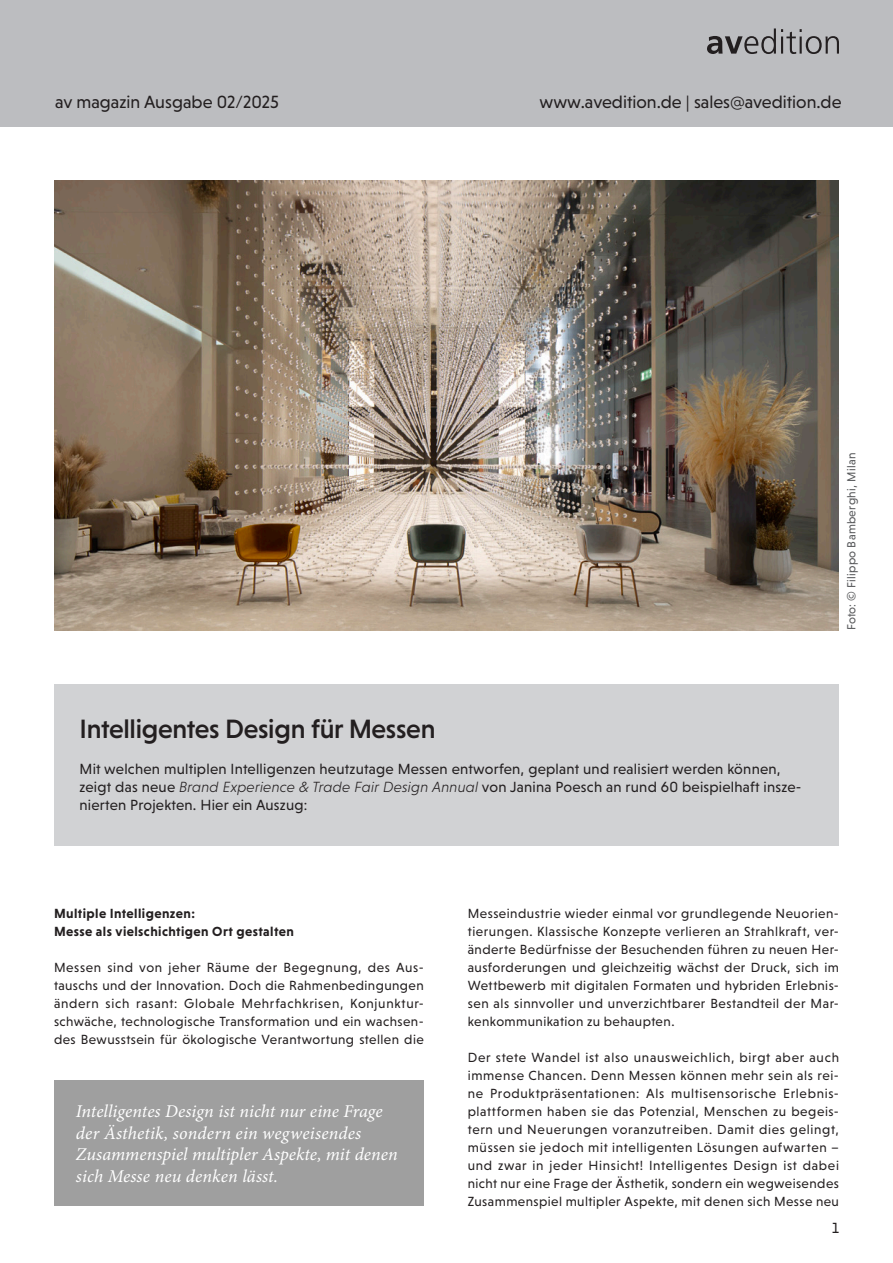
<style>
.page{position:relative;width:893px;height:1263px;background:#fff}
.page>*{position:absolute;margin:0;border:0;box-sizing:border-box;transform-origin:0 0}
.t1{font:500 27px "Niveau Grotesk";letter-spacing:-.01em;color:#231f20}
.t2{font:italic 18px/21.6px "Minion Pro";letter-spacing:.005em;color:#fff}
.t3{font:18px "Niveau Grotesk";color:#231f20}
.t4{font:15px/18px "Niveau Grotesk";letter-spacing:.015em;color:#231f20}
.t5{font:13.5px/18px "Niveau Grotesk";letter-spacing:.03em;color:#231f20;text-align:justify}
.t6{font:700 13.5px/18px "Niveau Grotesk";letter-spacing:.03em;color:#231f20}
.t7{font:12px "Niveau Grotesk";letter-spacing:.025em;color:#57585a}
.s1{font-weight:300;font-style:italic}
</style>
<div class="page">
<div style="left:0;top:0;width:893px;height:126px;background:#bcbdc0"></div>
<div style="left:54px;top:684px;width:785px;height:74px;background:#d1d2d4"></div>
<div style="left:54px;top:748px;width:785px;height:98px;background:#d1d2d4"></div>
<img style="left:54px;top:180px;width:785px;height:450px">
<svg style="left:707px;top:28px;width:132px;height:26px"></svg>
<div style="left:55px;top:1080px;width:369px;height:125px;background:#9f9f9f"></div>
<h2 class="t3" style="left:55px;top:92px;width:225px">av magazin Ausgabe 02/2025</h2>
<h2 class="t3" style="left:539px;top:92px;width:304px">www.avedition.de | sales@avedition.de</h2>
<h1 class="t1" style="left:80px;top:713px;width:357px">Intelligentes Design für Messen</h1>
<p class="t4" style="left:80px;top:760px;width:723px">Mit welchen multiplen Intelligenzen heutzutage Messen entworfen, geplant und realisiert werden können, zeigt das neue <span class="s1">Brand Experience &amp; Trade Fair Design Annual</span> von Janina Poesch an rund 60 beispielhaft insze&shy;nierten Projekten. Hier ein Auszug:</p>
<p class="t7" style="left:845px;top:630px;width:179px;rotate:-90deg">Foto: © Filippo Bamberghi, Milan</p>
<p class="t6" style="left:54px;top:904px;width:241px">Multiple Intelligenzen:<br>Messe als vielschichtigen Ort gestalten</p>
<p class="t5" style="left:54px;top:958px;width:371px">Messen sind von jeher Räume der Begegnung, des Aus&shy;tauschs und der Innovation. Doch die Rahmenbedingungen ändern sich rasant: Globale Mehrfachkrisen, Konjunktur&shy;schwäche, technologische Transformation und ein wachsen&shy;des Bewusstsein für ökologische Verantwortung stellen die</p>
<h2 class="t2" style="left:76px;top:1100px;width:323px">Intelligentes Design ist nicht nur eine Frage der Ästhetik, sondern ein wegweisendes Zusammenspiel multipler Aspekte, mit denen sich Messe neu denken lässt.</h2>
<p class="t5" style="left:468px;top:904px;width:373px">Messeindustrie wieder einmal vor grundlegende Neuorien&shy;tierungen. Klassische Konzepte verlieren an Strahlkraft, ver&shy;änderte Bedürfnisse der Besuchenden führen zu neuen Her&shy;ausforderungen und gleichzeitig wächst der Druck, sich im Wettbewerb mit digitalen Formaten und hybriden Erlebnis&shy;sen als sinnvoller und unverzichtbarer Bestandteil der Mar&shy;kenkommunikation zu behaupten.</p>
<p class="t5" style="left:468px;top:1048px;width:373px">Der stete Wandel ist also unausweichlich, birgt aber auch immense Chancen. Denn Messen können mehr sein als rei&shy;ne Produktpräsentationen: Als multisensorische Erlebnis&shy;plattformen haben sie das Potenzial, Menschen zu begeis&shy;tern und Neuerungen voranzutreiben. Damit dies gelingt, müssen sie jedoch mit intelligenten Lösungen aufwarten – und zwar in jeder Hinsicht! Intelligentes Design ist dabei nicht nur eine Frage der Ästhetik, sondern ein wegweisendes Zusammenspiel multipler Aspekte, mit denen sich Messe neu</p>
<p class="t4" style="left:832px;top:1219px;width:8px">1</p>
</div>
